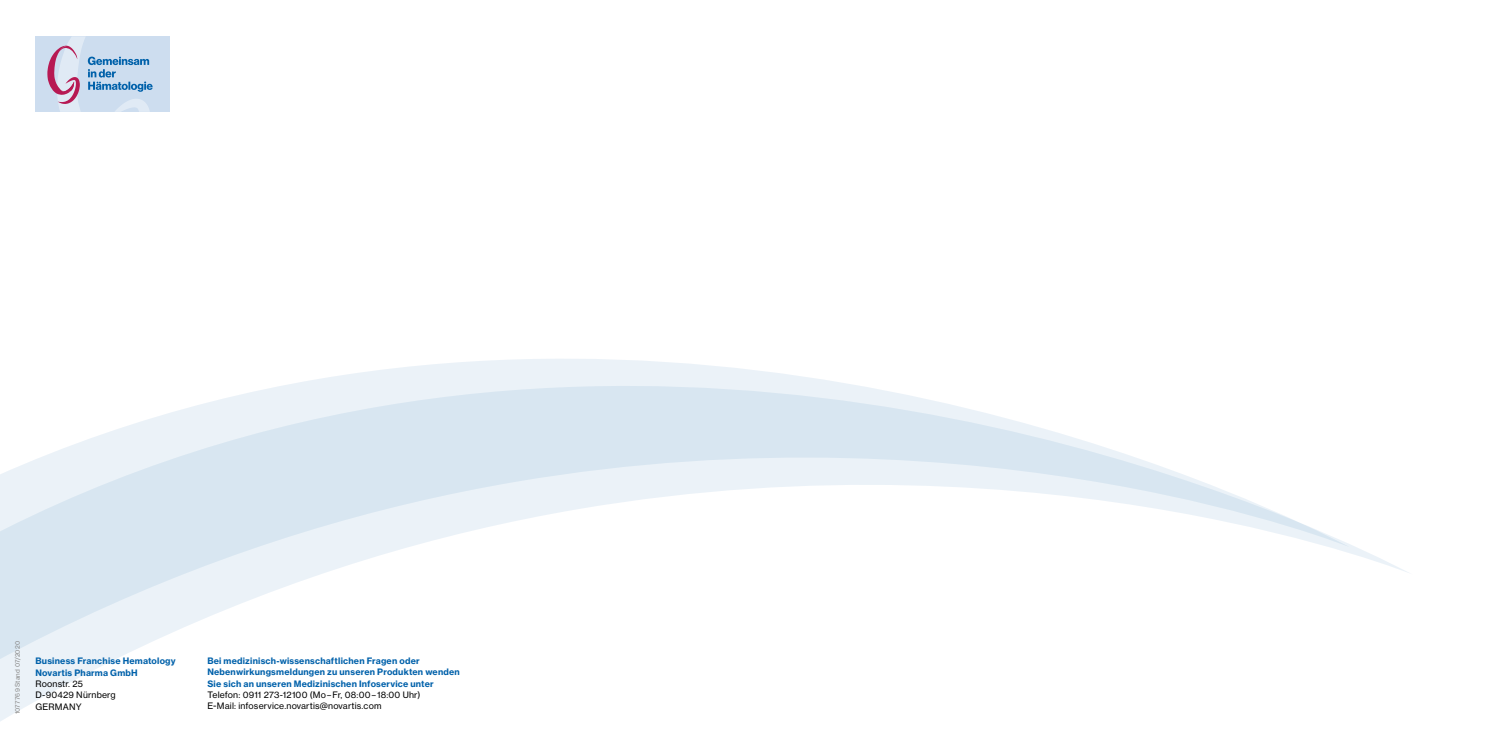
<style>
.page{position:relative;width:1489px;height:745px;background:#fff}
.page>*{position:absolute;margin:0;border:0;box-sizing:border-box;transform-origin:0 0}
.t1{font:700 8.75px/11.2px "Volta Modern Text 75";letter-spacing:.02em;color:#0061aa}
.t2{font:8.75px/11.2px "Volta Modern Text 55 Roman";letter-spacing:.02em;color:#000}
.t3{font:6.25px "Volta Modern Text 55 Roman";letter-spacing:.02em;color:#878786}
</style>
<div class="page">
<svg style="left:0;top:359px;width:1349px;height:362px"></svg>
<div style="left:35px;top:36px;width:135px;height:76px;background:#cdddef"></div>
<svg style="left:47px;top:36px;width:106px;height:76px"></svg>
<p class="t3" style="left:14px;top:714px;width:75px;rotate:-90deg">1077769 Stand 07/2020</p>
<p class="t1" style="left:35px;top:655px;width:142px">Business Franchise Hematology<br>Novartis Pharma GmbH</p>
<p class="t2" style="left:35px;top:677px;width:82px">Roonstr. 25<br>D-90429 Nürnberg<br>GERMANY</p>
<p class="t1" style="left:207px;top:654px;width:254px">Bei medizinisch-wissenschaftlichen Fragen oder<br>Nebenwirkungsmeldungen zu unseren Produkten wenden<br>Sie sich an unseren Medizinischen Infoservice unter</p>
<p class="t2" style="left:207px;top:688px;width:214px">Telefon: 0911 273-12100 (Mo – Fr, 08:00 – 18:00 Uhr)<br>E-Mail: infoservice.novartis@novartis.com</p>
</div>
